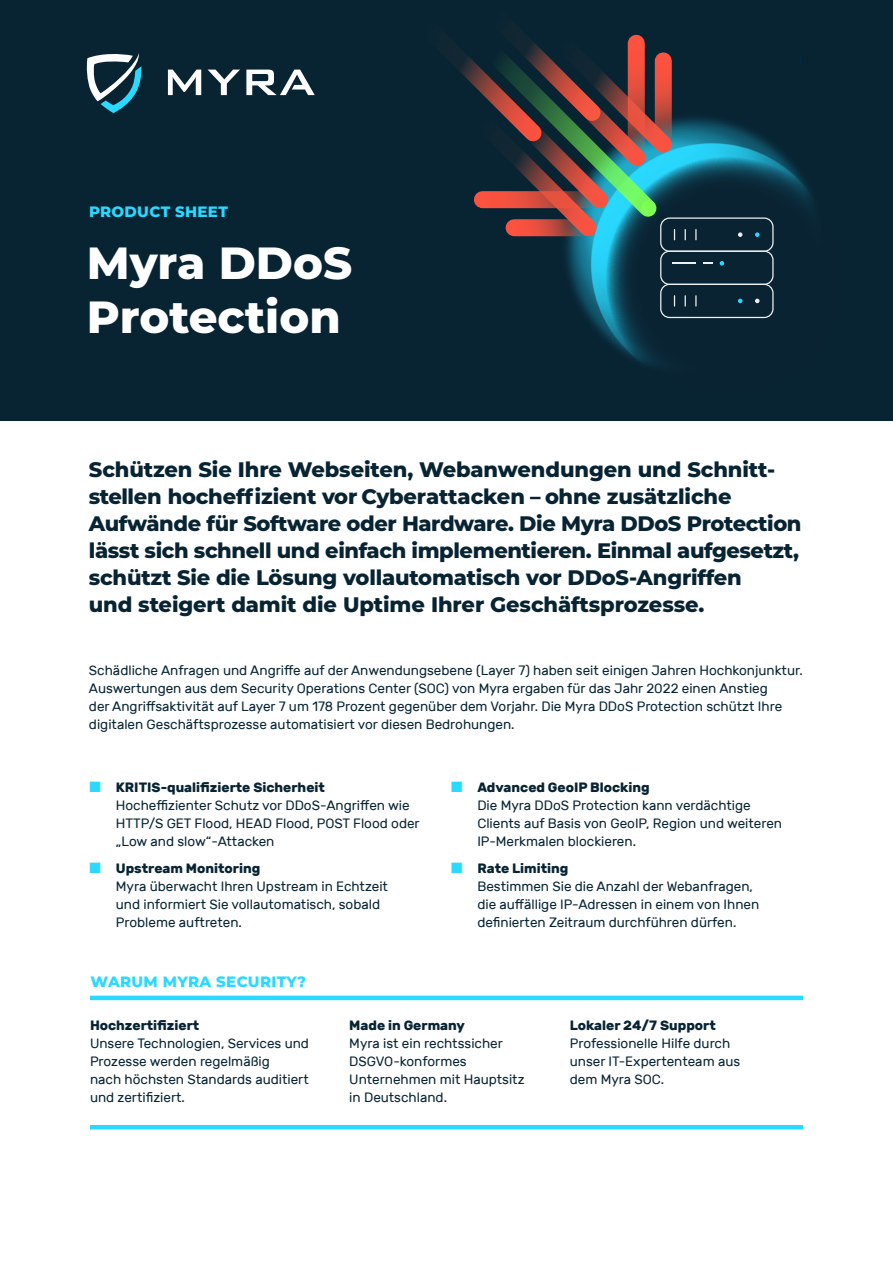
<style>
.page{position:relative;width:893px;height:1263px;background:#fff}
.page>*{position:absolute;margin:0;border:0;box-sizing:border-box;transform-origin:0 0}
.t1{font:800 45px/54px "Montserrat";color:#fff}
.t2{font:800 21px/27px "Montserrat";letter-spacing:-.01em;color:#082433}
.t3{font:800 15px "Montserrat";letter-spacing:.02em;color:#2ad9ff}
.t4{font:13.5px/18px "Rubik";color:#082433}
.t5{font:700 13.5px "Rubik";color:#082433}
.s1{color:#2ad9ff}
.s2{font-weight:700}
</style>
<div class="page">
<div style="left:0;top:0;width:893px;height:420px;background:#082433"></div>
<svg style="left:86px;top:53px;width:55px;height:60px"></svg>
<svg style="left:168px;top:70px;width:33px;height:25px"></svg>
<svg style="left:208px;top:70px;width:32px;height:25px"></svg>
<svg style="left:246px;top:70px;width:69px;height:25px"></svg>
<hr style="left:90px;top:996px;width:713px;height:4px;background:#2ad9ff">
<hr style="left:90px;top:1125px;width:713px;height:4px;background:#2ad9ff">
<img style="left:588px;top:146px;width:220px;height:215px">
<svg style="left:606px;top:157px;width:242px;height:242px"></svg>
<svg style="left:451px;top:34px;width:323px;height:284px"></svg>
<p class="t3" style="left:89px;top:201px;width:140px">PRODUCT SHEET</p>
<h1 class="t1" style="left:87px;top:234px;width:267px">Myra DDoS<br>Protection</h1>
<p class="t2" style="left:89px;top:455px;width:714px">Schützen Sie Ihre Webseiten, Webanwendungen und Schnitt&shy;stellen hocheffizient vor Cyberattacken – ohne zusätzliche Aufwände für Software oder Hardware. Die Myra DDoS Protection lässt sich schnell und einfach implementieren. Einmal aufgesetzt, schützt Sie die Lösung vollautomatisch vor DDoS-Angriffen<br>und steigert damit die Uptime Ihrer Geschäftsprozesse.</p>
<p class="t4" style="left:89px;top:662px;width:715px">Schädliche Anfragen und Angriffe auf der Anwendungsebene (Layer 7) haben seit einigen Jahren Hochkonjunktur.<br>Auswertungen aus dem Security Operations Center (SOC) von Myra ergaben für das Jahr 2022 einen Anstieg<br>der Angriffsaktivität auf Layer 7 um 178 Prozent gegenüber dem Vorjahr. Die Myra DDoS Protection schützt Ihre digitalen Geschäftsprozesse automatisiert vor diesen Bedrohungen.</p>
<p class="t4" style="left:116px;top:779px;width:305px;text-indent:-26px"><span class="s1">■</span> <span class="s2">KRITIS-qualifizierte Sicherheit </span>Hocheffizienter Schutz vor DDoS-Angriffen wie HTTP/S GET Flood, HEAD Flood, POST Flood oder „Low and slow“-Attacken</p>
<p class="t4" style="left:116px;top:860px;width:274px;text-indent:-26px"><span class="s1">■</span> <span class="s2">Upstream Monitoring<br></span>Myra überwacht Ihren Upstream in Echtzeit und informiert Sie vollautomatisch, sobald<br>Probleme auftreten.</p>
<p class="t3" style="left:91px;top:970px;width:217px">WARUM MYRA SECURITY?</p>
<p class="t4" style="left:477px;top:779px;width:306px;text-indent:-26px"><span class="s1">■</span> <span class="s2">Advanced GeoIP Blocking<br></span>Die Myra DDoS Protection kann verdächtige Clients auf Basis von GeoIP, Region und weiteren IP-Merkmalen blockieren.</p>
<p class="t4" style="left:477px;top:860px;width:283px;text-indent:-26px"><span class="s1">■</span> <span class="s2">Rate Limiting<br></span>Bestimmen Sie die Anzahl der Webanfragen, die auffällige IP-Adressen in einem von Ihnen definierten Zeitraum durchführen dürfen.</p>
<p class="t5" style="left:90px;top:1018px;width:111px">Hochzertifiziert</p>
<p class="t4" style="left:90px;top:1035px;width:220px">Unsere Technologien, Services und<br>Prozesse werden regelmäßig<br>nach höchsten Standards auditiert und zertifiziert.</p>
<p class="t5" style="left:349px;top:1018px;width:117px">Made in Germany</p>
<p class="t4" style="left:349px;top:1035px;width:177px">Myra ist ein rechtssicher<br>DSGVO-konformes<br>Unternehmen mit Hauptsitz in Deutschland.</p>
<p class="t5" style="left:570px;top:1018px;width:148px">Lokaler 24/7 Support</p>
<p class="t4" style="left:570px;top:1035px;width:172px">Professionelle Hilfe durch unser IT-Expertenteam aus dem Myra SOC.</p>
</div>
